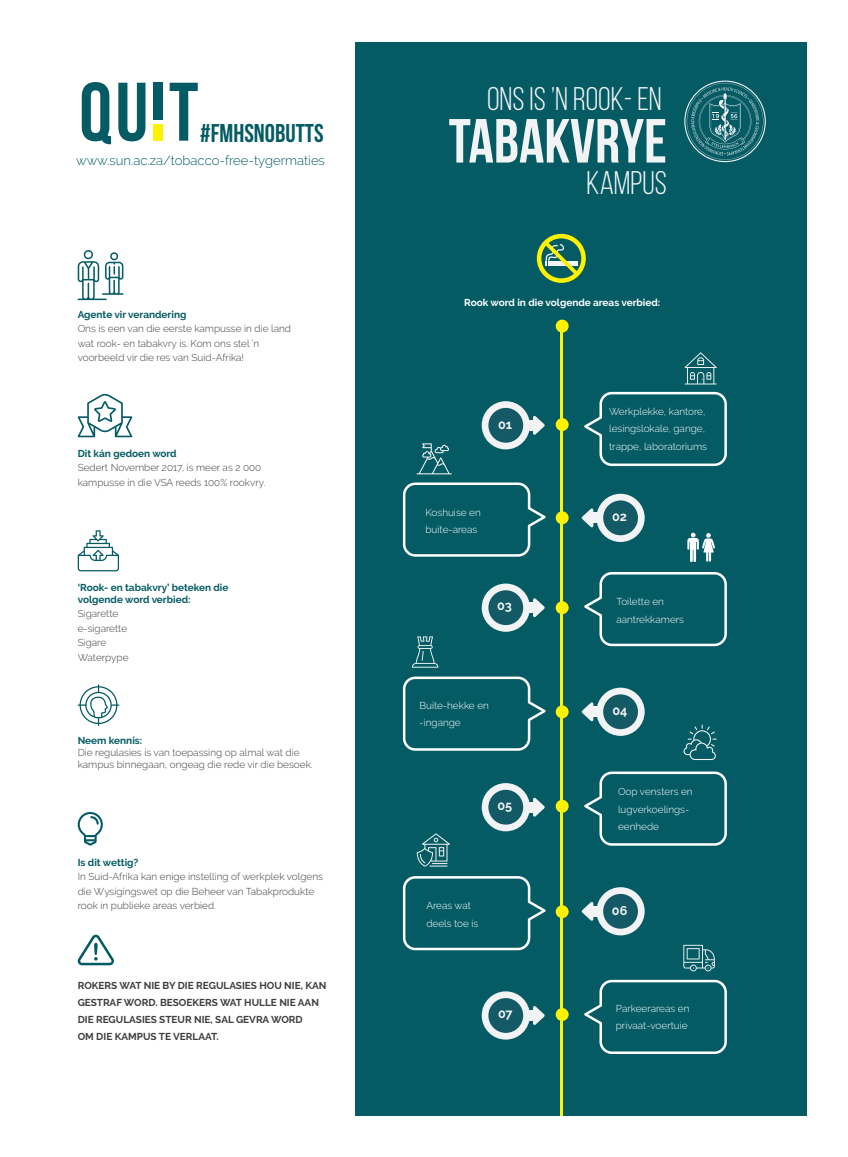
<style>
.page{position:relative;width:848px;height:1157px;background:#fff}
.page>*{position:absolute;margin:0;border:0;box-sizing:border-box;transform-origin:0 0}
.t1{font:700 62.12px "Bebas Neue";color:#f2f3f4}
.t2{font:32.75px "Bebas Neue";color:#f2f3f4}
.t3{font:25.62px "Bebas Neue";color:#045b64}
.t4{font:300 13.12px "Raleway";color:#045b64}
.t5{font:700 12.62px "Raleway";color:#f2f3f4}
.t6{font:300 10px/14.5px "Raleway";color:#3e3e3f}
.t7{font:300 10px/17.5px "Raleway";color:#fff}
.t8{font:700 10px/17px "Raleway";color:#3e3e3f}
.t9{font:700 10px/12px "Raleway";color:#045b64}
.t10{font:700 10px "Raleway";color:#fff}
</style>
<div class="page">
<div style="left:356px;top:42px;width:451px;height:1073px;background:#045b64"></div>
<svg style="left:537px;top:234px;width:49px;height:49px"></svg>
<svg style="left:684px;top:81px;width:82px;height:81px"></svg>
<svg style="left:82px;top:82px;width:29px;height:62px"></svg>
<svg style="left:118px;top:83px;width:27px;height:58px"></svg>
<div style="left:154px;top:83px;width:9px;height:37px;background:#045b64"></div>
<div style="left:154px;top:124px;width:9px;height:17px;background:#fff200"></div>
<svg style="left:170px;top:83px;width:28px;height:58px"></svg>
<svg style="left:596px;top:493px;width:49px;height:49px"></svg>
<div style="left:591px;top:512px;width:10px;height:11px;background:#f2f3f4"></div>
<svg style="left:581px;top:508px;width:12px;height:19px"></svg>
<div style="left:603px;top:500px;width:35px;height:35px;background:#135966;border-radius:50%"></div>
<div style="left:596px;top:687px;width:49px;height:48px;background:#f2f3f4;border-radius:50%"></div>
<div style="left:591px;top:706px;width:10px;height:11px;background:#f2f3f4"></div>
<svg style="left:581px;top:702px;width:12px;height:19px"></svg>
<div style="left:603px;top:694px;width:35px;height:35px;background:#135966;border-radius:50%"></div>
<div style="left:482px;top:401px;width:48px;height:48px;background:#f2f3f4;border-radius:50%"></div>
<div style="left:525px;top:420px;width:10px;height:10px;background:#f2f3f4"></div>
<svg style="left:533px;top:415px;width:12px;height:20px"></svg>
<div style="left:488px;top:408px;width:35px;height:34px;background:#135966;border-radius:50%"></div>
<div style="left:482px;top:583px;width:48px;height:48px;background:#f2f3f4;border-radius:50%"></div>
<div style="left:525px;top:602px;width:10px;height:11px;background:#f2f3f4"></div>
<svg style="left:533px;top:598px;width:12px;height:19px"></svg>
<div style="left:488px;top:590px;width:35px;height:35px;background:#135966;border-radius:50%"></div>
<div style="left:482px;top:783px;width:48px;height:48px;background:#f2f3f4;border-radius:50%"></div>
<div style="left:525px;top:801px;width:10px;height:11px;background:#f2f3f4"></div>
<svg style="left:533px;top:797px;width:12px;height:20px"></svg>
<div style="left:488px;top:789px;width:35px;height:35px;background:#135966;border-radius:50%"></div>
<div style="left:482px;top:991px;width:48px;height:48px;background:#f2f3f4;border-radius:50%"></div>
<div style="left:525px;top:1009px;width:10px;height:11px;background:#f2f3f4"></div>
<svg style="left:533px;top:1006px;width:12px;height:19px"></svg>
<div style="left:488px;top:997px;width:35px;height:35px;background:#135966;border-radius:50%"></div>
<svg style="left:584px;top:392px;width:143px;height:74px"></svg>
<svg style="left:584px;top:572px;width:143px;height:74px"></svg>
<svg style="left:584px;top:771px;width:143px;height:74px"></svg>
<svg style="left:584px;top:979px;width:143px;height:74px"></svg>
<svg style="left:403px;top:482px;width:143px;height:74px"></svg>
<svg style="left:403px;top:676px;width:143px;height:74px"></svg>
<hr style="left:561px;top:326px;width:2px;height:789px;background:#fff200">
<div style="left:556px;top:319px;width:13px;height:13px;background:#fff200;border-radius:50%"></div>
<div style="left:556px;top:418px;width:13px;height:13px;background:#fff200;border-radius:50%"></div>
<div style="left:556px;top:511px;width:13px;height:13px;background:#fff200;border-radius:50%"></div>
<div style="left:556px;top:799px;width:13px;height:13px;background:#fff200;border-radius:50%"></div>
<div style="left:556px;top:601px;width:13px;height:13px;background:#fff200;border-radius:50%"></div>
<div style="left:556px;top:905px;width:13px;height:12px;background:#fff200;border-radius:50%"></div>
<div style="left:556px;top:1007px;width:13px;height:13px;background:#fff200;border-radius:50%"></div>
<div style="left:556px;top:705px;width:13px;height:13px;background:#fff200;border-radius:50%"></div>
<div style="left:596px;top:887px;width:49px;height:48px;background:#f2f3f4;border-radius:50%"></div>
<div style="left:591px;top:905px;width:10px;height:11px;background:#f2f3f4"></div>
<svg style="left:581px;top:902px;width:12px;height:19px"></svg>
<div style="left:603px;top:893px;width:35px;height:35px;background:#135966;border-radius:50%"></div>
<svg style="left:403px;top:876px;width:143px;height:74px"></svg>
<svg style="left:78px;top:393px;width:54px;height:44px"></svg>
<svg style="left:78px;top:250px;width:45px;height:50px"></svg>
<svg style="left:417px;top:443px;width:35px;height:31px"></svg>
<svg style="left:412px;top:636px;width:26px;height:31px"></svg>
<svg style="left:417px;top:833px;width:33px;height:33px"></svg>
<svg style="left:683px;top:944px;width:32px;height:27px"></svg>
<svg style="left:684px;top:352px;width:33px;height:32px"></svg>
<svg style="left:683px;top:724px;width:33px;height:35px"></svg>
<svg style="left:78px;top:530px;width:41px;height:41px"></svg>
<svg style="left:78px;top:684px;width:41px;height:41px"></svg>
<svg style="left:78px;top:934px;width:36px;height:31px"></svg>
<svg style="left:78px;top:812px;width:25px;height:33px"></svg>
<svg style="left:687px;top:532px;width:28px;height:30px"></svg>
<h3 class="t3" style="left:200px;top:119px;width:125px">#FMHSNOBUTTS</h3>
<h3 class="t4" style="left:76px;top:153px;width:250px">www.sun.ac.za/tobacco-free-tygermaties</h3>
<p class="t9" style="left:78px;top:308px;width:110px">Agente vir verandering</p>
<p class="t6" style="left:78px;top:321px;width:215px">Ons is een van die eerste kampusse in die land wat rook- en tabakvry is. Kom ons stel ’n voorbeeld vir die res van Suid-Afrika!</p>
<p class="t9" style="left:78px;top:447px;width:100px">Dit kán gedoen word</p>
<p class="t6" style="left:78px;top:460px;width:189px">Sedert November 2017, is meer as 2 000 kampusse in die VSA reeds 100% rookvry.</p>
<p class="t9" style="left:78px;top:581px;width:152px">‘Rook- en tabakvry’ beteken die volgende word verbied:</p>
<p class="t6" style="left:78px;top:606px;width:52px">Sigarette e-sigarette<br>Sigare<br>Waterpype</p>
<p class="t9" style="left:78px;top:734px;width:66px">Neem kennis:</p>
<p class="t6" style="left:78px;top:746px;width:236px;line-height:12px">Die regulasies is van toepassing op almal wat die kampus binnegaan, ongeag die rede vir die besoek.</p>
<p class="t9" style="left:78px;top:856px;width:62px">Is dit wettig?</p>
<p class="t6" style="left:78px;top:869px;width:247px">In Suid-Afrika kan enige instelling of werkplek volgens die Wysigingswet op die Beheer van Tabakprodukte rook in publieke areas verbied.</p>
<p class="t8" style="left:78px;top:976px;width:250px">ROKERS WAT NIE BY DIE REGULASIES HOU NIE, KAN GESTRAF WORD. BESOEKERS WAT HULLE NIE AAN DIE REGULASIES STEUR NIE, SAL GEVRA WORD<br>OM DIE KAMPUS TE VERLAAT.</p>
<h2 class="t2" style="left:487px;top:81px;width:176px">ONS IS ’N ROOK- EN</h2>
<h1 class="t1" style="left:449px;top:107px;width:220px">TABAKVRYE</h1>
<h2 class="t2" style="left:586px;top:165px;width:82px">KAMPUS</h2>
<p class="t10" style="left:464px;top:297px;width:198px">Rook word in die volgende areas verbied:</p>
<p class="t5" style="left:498px;top:417px;width:16px">01</p>
<p class="t7" style="left:609px;top:402px;width:99px">Werkplekke, kantore, lesingslokale, gange, trappe, laboratoriums</p>
<p class="t7" style="left:425px;top:503px;width:57px">Koshuise en buite-areas</p>
<p class="t5" style="left:612px;top:509px;width:16px">02</p>
<p class="t5" style="left:497px;top:598px;width:16px">03</p>
<p class="t7" style="left:616px;top:593px;width:69px">Toilette en aantrekkamers</p>
<p class="t7" style="left:419px;top:696px;width:71px">Buite-hekke en -ingange</p>
<p class="t5" style="left:612px;top:702px;width:17px">04</p>
<p class="t5" style="left:497px;top:798px;width:16px">05</p>
<p class="t7" style="left:618px;top:782px;width:76px">Oop vensters en lugverkoelings&shy;eenhede</p>
<p class="t7" style="left:426px;top:896px;width:54px">Areas wat deels toe is</p>
<p class="t5" style="left:612px;top:903px;width:17px">06</p>
<p class="t5" style="left:498px;top:1006px;width:16px">07</p>
<p class="t7" style="left:616px;top:999px;width:75px">Parkeerareas en privaat-voertuie</p>
</div>
